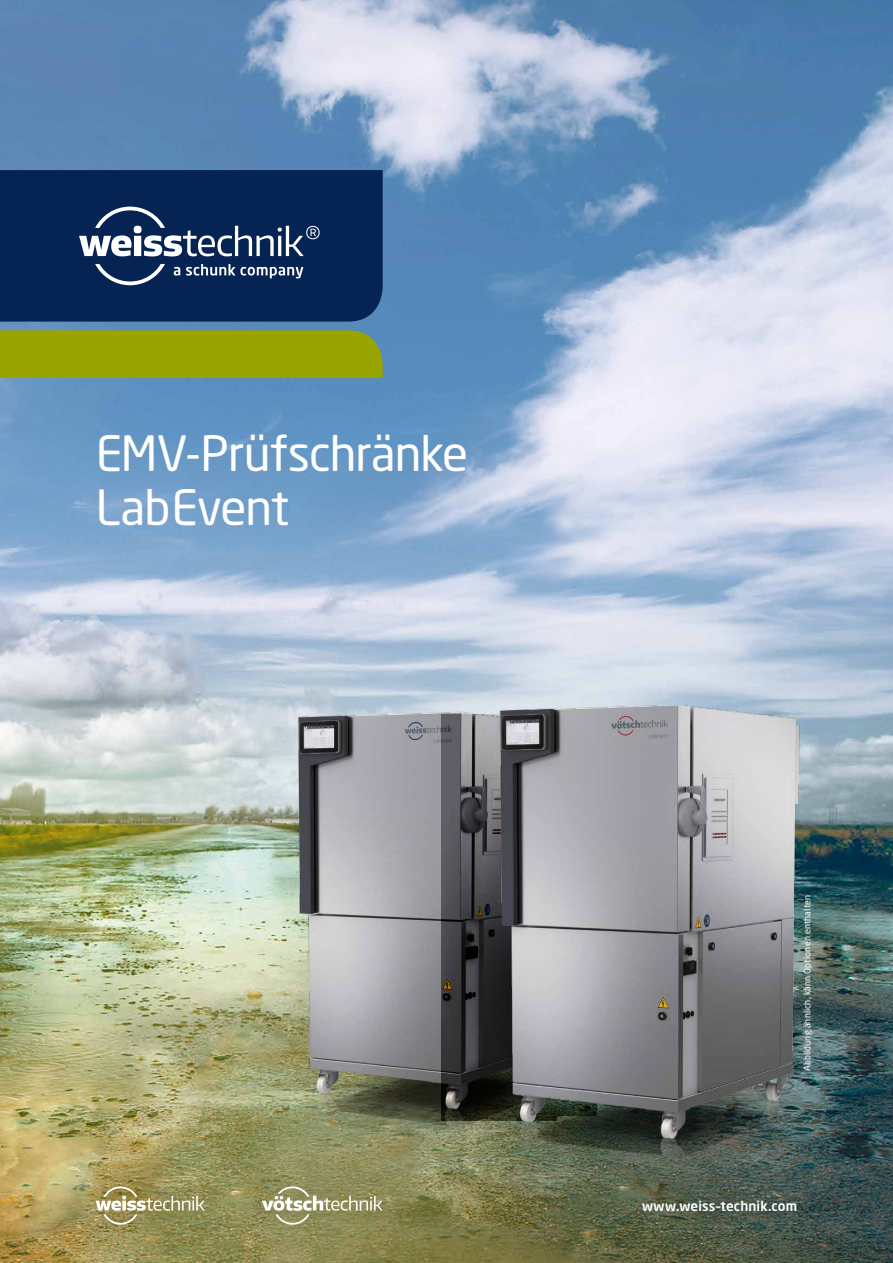
<style>
.page{position:relative;width:893px;height:1263px;background:#fff}
.page>*{position:absolute;margin:0;border:0;box-sizing:border-box;transform-origin:0 0}
.t1{font:48px/54px "Neo Sans W1 G";letter-spacing:-.02em;color:#fff}
.t2{font:500 13.5px "Neo Sans W1 G";letter-spacing:.01em;color:#fff}
.t3{font:9px "Neo Sans W1 G";letter-spacing:.01em;color:#fff}
</style>
<div class="page">
<img style="left:0;top:0;width:893px;height:1263px">
<svg style="left:285px;top:405px;width:279px;height:156px"></svg>
<img style="left:247px;top:681px;width:198px;height:582px">
<img style="left:445px;top:672px;width:409px;height:591px">
<svg style="left:96px;top:1186px;width:109px;height:39px"></svg>
<svg style="left:262px;top:1186px;width:121px;height:39px"></svg>
<div style="left:0;top:330px;width:383px;height:48px;background:#9aa400"></div>
<div style="left:0;top:170px;width:383px;height:152px;background:#052453"></div>
<svg style="left:79px;top:207px;width:241px;height:78px"></svg>
<h1 class="t1" style="left:96px;top:426px;width:374px">EMV-Prüfschränke<br>LabEvent</h1>
<p class="t3" style="left:802px;top:1071px;width:178px;rotate:-90deg">Abbildung ähnlich, kann Optionen enthalten</p>
<h2 class="t2" style="left:642px;top:1197px;width:157px">www.weiss–technik.com</h2>
</div>
